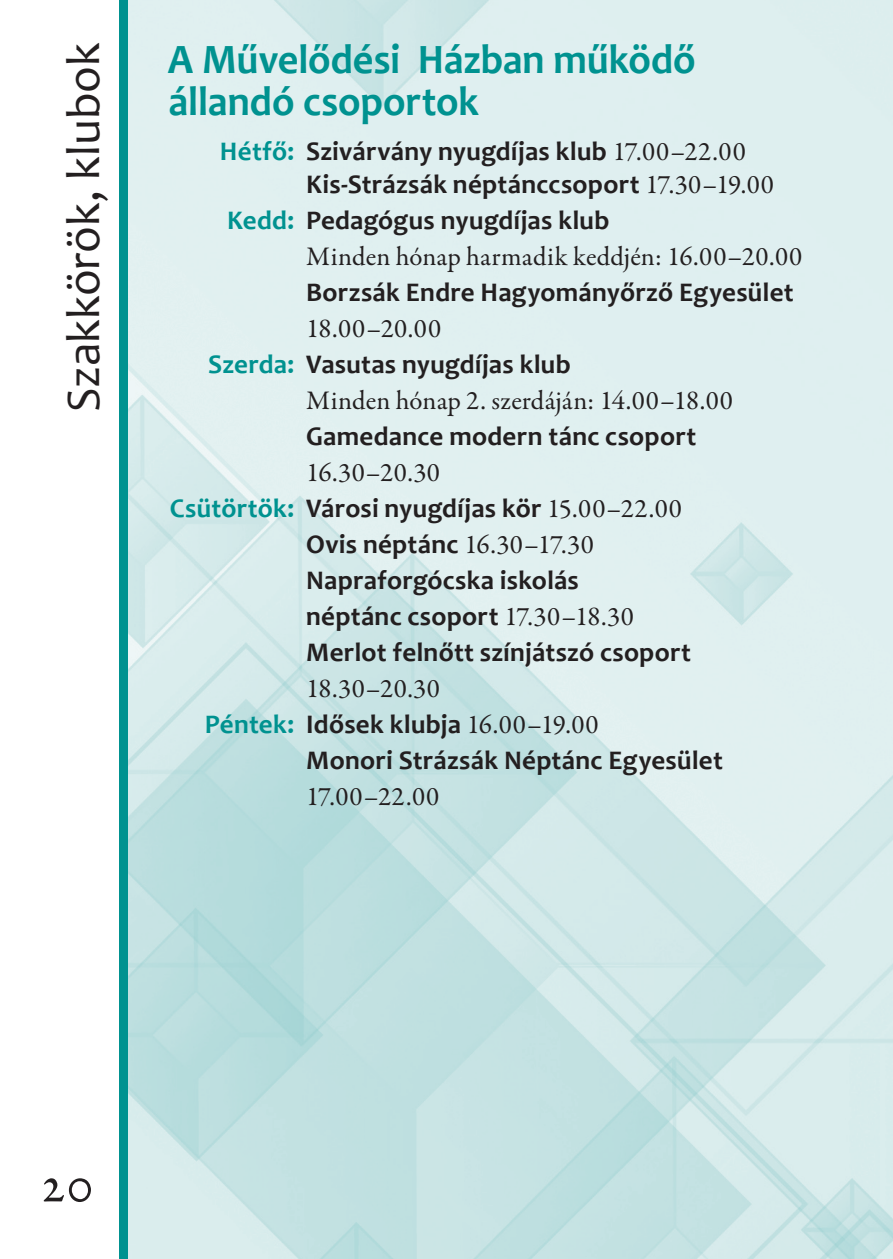
<style>
.page{position:relative;width:893px;height:1259px;background:#fff}
.page>*{position:absolute;margin:0;border:0;box-sizing:border-box;transform-origin:0 0}
.t1{font:57px "Garamond Premr Pro";color:#231f20}
.t2{font:48px "Candara";color:#231f20}
.t3{font:700 42px/42px "Candara";letter-spacing:-.005em;color:#009290;scale:.96 1}
.t4{font:700 27px/36px "Candara";letter-spacing:.01em;color:#231f20}
.t5{font:27px "Garamond Premr Pro";letter-spacing:.005em;color:#231f20}
.t6{font:700 27px "Candara";color:#009290}
.s1{color:#009290}
.s2{font-family:"Garamond Premr Pro";font-weight:400}
</style>
<div class="page">
<img style="left:128px;top:0;width:765px;height:1259px">
<div style="left:119px;top:0;width:9px;height:1259px;background:#009290"></div>
<h2 class="t2" style="left:53px;top:412px;width:371px;rotate:-90deg">Szakkörök, klubok</h2>
<h3 class="t3" style="left:168px;top:38px;width:551px">A Művelődési Házban működő állandó csoportok</h3>
<p class="t4" style="left:306px;top:134px;width:469px;line-height:33.3px;text-indent:-86px"><span class="s1">Hétfő:</span> Szivárvány nyugdíjas klub <span class="s2">17.00–22.00<br></span>Kis-Strázsák néptánccsoport <span class="s2">17.30–19.00</span></p>
<p class="t6" style="left:168px;top:203px;width:39px">K</p>
<p class="t4" style="left:243px;top:202px;width:368px"><span class="s1">edd:</span> Pedagógus nyugdíjas klub</p>
<p class="t5" style="left:306px;top:240px;width:498px">Minden hónap harmadik keddjén: 16.00–20.00</p>
<p class="t4" style="left:306px;top:274px;width:489px">Borzsák Endre Hagyományőrző Egyesület</p>
<p class="t5" style="left:306px;top:312px;width:136px">18.00–20.00</p>
<p class="t4" style="left:208px;top:346px;width:364px"><span class="s1">Szerda:</span> Vasutas nyugdíjas klub</p>
<p class="t5" style="left:306px;top:384px;width:428px">Minden hónap 2. szerdáján: 14.00–18.00</p>
<p class="t4" style="left:306px;top:418px;width:391px">Gamedance modern tánc csoport</p>
<p class="t5" style="left:306px;top:456px;width:135px">16.30–20.30</p>
<p class="t4" style="left:170px;top:490px;width:514px"><span class="s1">Csütörtök:</span> Városi nyugdíjas kör <span class="s2">15.00–22.00</span></p>
<p class="t4" style="left:306px;top:526px;width:289px">Ovis néptánc <span class="s2">16.30–17.30</span></p>
<p class="t4" style="left:168px;top:562px;width:53px">N</p>
<p class="t4" style="left:306px;top:562px;width:386px;text-indent:18px">apraforgócska iskolás<br>néptánc csoport <span class="s2">17.30–18.30<br></span>Merlot felnőtt színjátszó csoport</p>
<p class="t5" style="left:306px;top:672px;width:135px">18.30–20.30</p>
<p class="t4" style="left:306px;top:706px;width:418px;text-indent:-138px"><span class="s1">Péntek:</span> Idősek klubja <span class="s2">16.00–19.00<br></span>Monori Strázsák Néptánc Egyesület</p>
<p class="t5" style="left:306px;top:780px;width:135px">17.00–22.00</p>
<h1 class="t1" style="left:40px;top:1149px;width:55px">20</h1>
</div>
